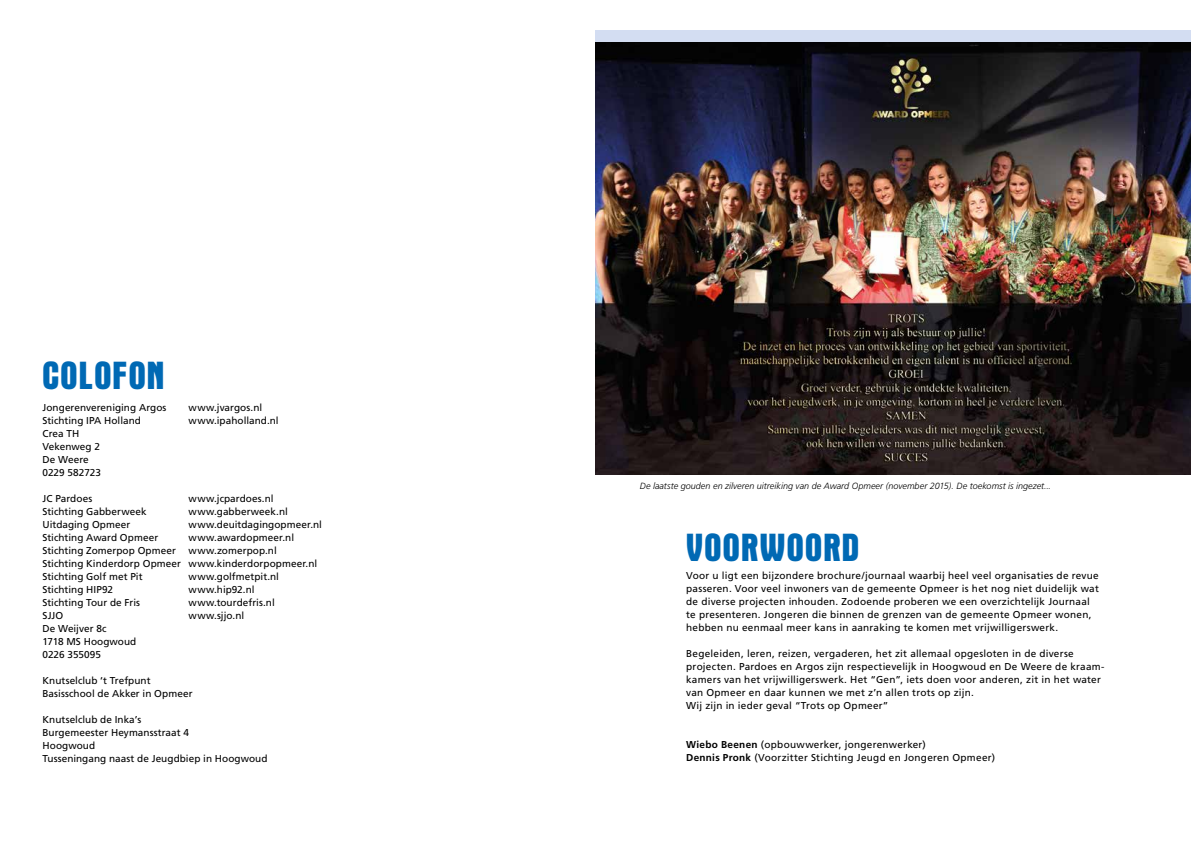
<style>
.page{position:relative;width:1191px;height:842px;background:#fff}
.page>*{position:absolute;margin:0;border:0;box-sizing:border-box;transform-origin:0 0}
.t1{font:30px "OPTI Aurora Grotesk Nine";letter-spacing:.005em;color:#0069b4}
.t2{font:10px/13px "Frutiger";letter-spacing:.015em;color:#000}
.t3{font:10px "Frutiger";letter-spacing:-.005em;color:#000}
.t4{font:italic 300 9px "Frutiger";letter-spacing:.005em;color:#000}
.s1{font-weight:700}
</style>
<div class="page">
<div style="left:595px;top:30px;width:596px;height:12px;background:#d3ddf2"></div>
<img style="left:595px;top:43px;width:596px;height:431px">
<h1 class="t1" style="left:40px;top:361px;width:125px">COLOFON</h1>
<p class="t2" style="left:43px;top:401px;width:125px">Jongerenvereniging Argos</p>
<p class="t2" style="left:189px;top:401px;width:75px">www.jvargos.nl</p>
<p class="t2" style="left:43px;top:414px;width:100px">Stichting IPA Holland</p>
<p class="t2" style="left:189px;top:414px;width:92px">www.ipaholland.nl</p>
<p class="t2" style="left:43px;top:427px;width:60px">Crea TH<br>Vekenweg 2<br>De Weere<br>0229 582723</p>
<p class="t2" style="left:43px;top:492px;width:51px">JC Pardoes</p>
<p class="t2" style="left:189px;top:492px;width:87px">www.jcpardoes.nl</p>
<p class="t2" style="left:43px;top:505px;width:106px">Stichting Gabberweek</p>
<p class="t2" style="left:189px;top:505px;width:101px">www.gabberweek.nl</p>
<p class="t2" style="left:43px;top:518px;width:89px">Uitdaging Opmeer</p>
<p class="t2" style="left:189px;top:518px;width:135px">www.deuitdagingopmeer.nl</p>
<p class="t2" style="left:43px;top:531px;width:117px">Stichting Award Opmeer</p>
<p class="t2" style="left:189px;top:531px;width:107px">www.awardopmeer.nl</p>
<p class="t2" style="left:43px;top:544px;width:135px">Stichting Zomerpop Opmeer</p>
<p class="t2" style="left:43px;top:544px;width:276px;text-indent:146px">www.zomerpop.nl<br>Stichting Kinderdorp Opmeer www.kinderdorpopmeer.nl<br>Stichting Golf met Pit</p>
<p class="t2" style="left:189px;top:570px;width:92px">www.golfmetpit.nl</p>
<p class="t2" style="left:43px;top:583px;width:72px">Stichting HIP92</p>
<p class="t3" style="left:189px;top:583px;width:68px">www.hip92.nl</p>
<p class="t2" style="left:43px;top:596px;width:99px">Stichting Tour de Fris</p>
<p class="t2" style="left:189px;top:596px;width:88px">www.tourdefris.nl</p>
<p class="t2" style="left:43px;top:609px;width:22px">SJJO</p>
<p class="t2" style="left:189px;top:609px;width:57px">www.sjjo.nl</p>
<p class="t2" style="left:43px;top:622px;width:95px">De Weijver 8c<br>1718 MS Hoogwoud<br>0226 355095</p>
<p class="t2" style="left:43px;top:674px;width:152px">Knutselclub ‘t Trefpunt<br>Basisschool de Akker in Opmeer</p>
<p class="t2" style="left:43px;top:713px;width:226px">Knutselclub de Inka’s<br>Burgemeester Heymansstraat 4<br>Hoogwoud<br>Tusseningang naast de Jeugdbiep in Hoogwoud</p>
<p class="t4" style="left:640px;top:480px;width:413px">De laatste gouden en zilveren uitreiking van de Award Opmeer (november 2015). De toekomst is ingezet...</p>
<h1 class="t1" style="left:683px;top:533px;width:176px">VOORWOORD</h1>
<p class="t2" style="left:686px;top:569px;width:414px">Voor u ligt een bijzondere brochure/journaal waarbij heel veel organisaties de revue passeren. Voor veel inwoners van de gemeente Opmeer is het nog niet duidelijk wat de diverse projecten inhouden. Zodoende proberen we een overzichtelijk Journaal te presenteren. Jongeren die binnen de grenzen van de gemeente Opmeer wonen, hebben nu eenmaal meer kans in aanraking te komen met vrijwilligerswerk.</p>
<p class="t2" style="left:686px;top:647px;width:420px">Begeleiden, leren, reizen, vergaderen, het zit allemaal opgesloten in de diverse projecten. Pardoes en Argos zijn respectievelijk in Hoogwoud en De Weere de kraam&shy;kamers van het vrijwilligerswerk. Het “Gen”, iets doen voor anderen, zit in het water van Opmeer en daar kunnen we met z’n allen trots op zijn.<br>Wij zijn in ieder geval “Trots op Opmeer”</p>
<p class="t2" style="left:686px;top:738px;width:310px"><span class="s1">Wiebo Beenen</span> (opbouwwerker, jongerenwerker)<br><span class="s1">Dennis Pronk</span> (Voorzitter Stichting Jeugd en Jongeren Opmeer)</p>
</div>
